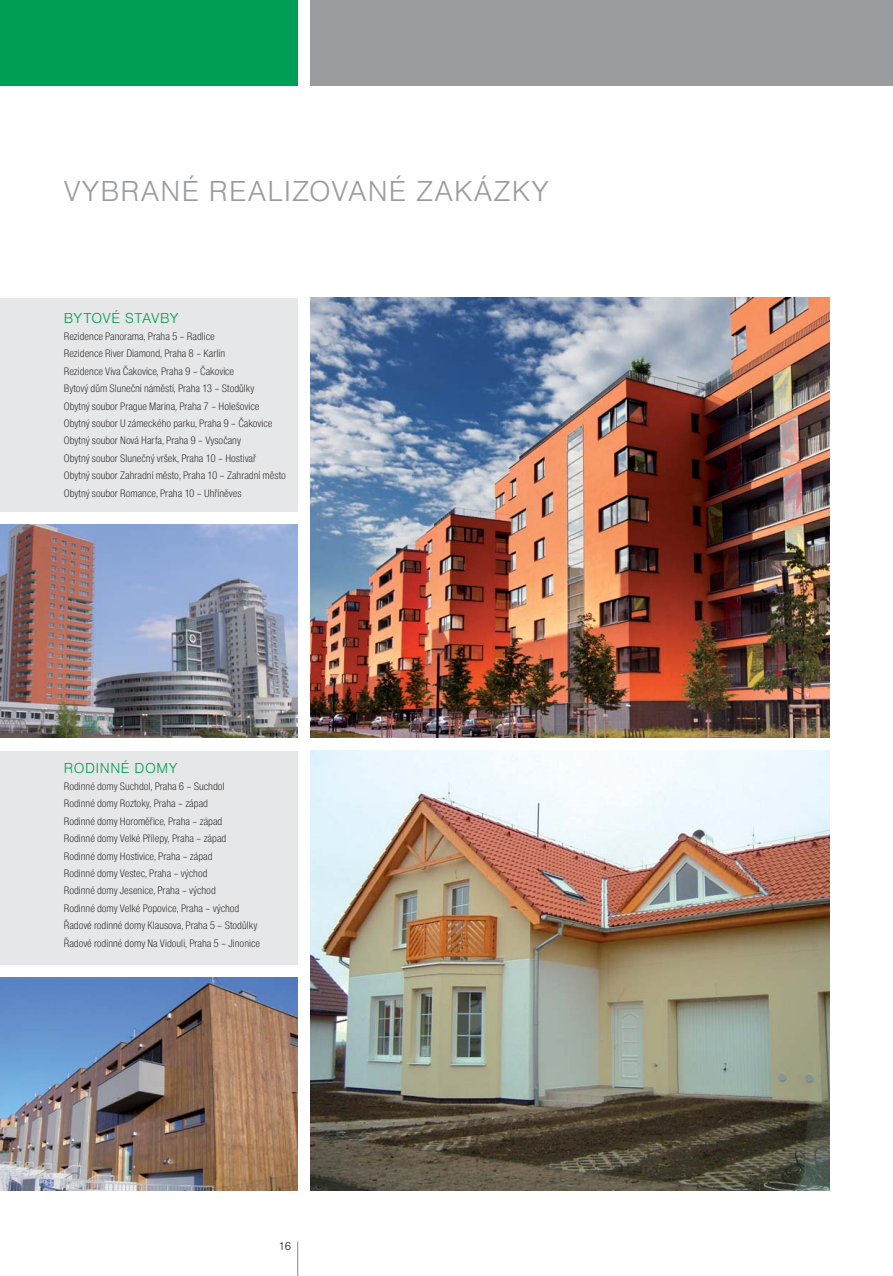
<style>
.page{position:relative;width:893px;height:1276px;background:#fff}
.page>*{position:absolute;margin:0;border:0;box-sizing:border-box;transform-origin:0 0}
.t1{font:30px "Nimbus San DCE Ligh";letter-spacing:.04em;color:#999b9e}
.t2{font:15px "Nimbus San DCE Ligh";letter-spacing:.02em;color:#009d57}
.t3{font:15px "Nimbus San DCE Ligh";letter-spacing:.04em;color:#009d57}
.t4{font:12px "Nimbus San DCE Ligh";color:#231f20}
.t5{font:11.25px/17.4px "Nimbus San DCE Ligh Cond";color:#231f20}
</style>
<div class="page">
<div style="left:0;top:0;width:298px;height:85px;background:#009d57"></div>
<div style="left:310px;top:0;width:583px;height:85px;background:#999b9e"></div>
<hr style="left:297px;top:1241px;width:1px;height:35px;background:#999b9e">
<img style="left:0;top:524px;width:298px;height:214px">
<div style="left:0;top:750px;width:298px;height:214px;background:#e6e7e8"></div>
<img style="left:0;top:977px;width:298px;height:214px">
<img style="left:310px;top:298px;width:519px;height:440px">
<div style="left:0;top:298px;width:298px;height:213px;background:#e6e7e8"></div>
<img style="left:310px;top:750px;width:519px;height:441px">
<h1 class="t1" style="left:64px;top:180px;width:487px">VYBRANÉ REALIZOVANÉ ZAKÁZKY</h1>
<h2 class="t2" style="left:64px;top:312px;width:116px">BYTOVÉ STAVBY</h2>
<p class="t5" style="left:64px;top:328px;width:224px">Rezidence Panorama, Praha 5 – Radlice<br>Rezidence River Diamond, Praha 8 – Karlín<br>Rezidence Viva Čakovice, Praha 9 – Čakovice<br>Bytový dům Sluneční náměstí, Praha 13 – Stodůlky<br>Obytný soubor Prague Marina, Praha 7 – Holešovice Obytný soubor U zámeckého parku, Praha 9 – Čakovice Obytný soubor Nová Harfa, Praha 9 – Vysočany<br>Obytný soubor Slunečný vršek, Praha 10 – Hostivař<br>Obytný soubor Zahradní město, Praha 10 – Zahradní město Obytný soubor Romance, Praha 10 – Uhříněves</p>
<h2 class="t3" style="left:64px;top:761px;width:115px">RODINNÉ DOMY</h2>
<p class="t5" style="left:64px;top:778px;width:198px">Rodinné domy Suchdol, Praha 6 – Suchdol<br>Rodinné domy Roztoky, Praha – západ<br>Rodinné domy Horoměřice, Praha – západ<br>Rodinné domy Velké Přílepy, Praha – západ Rodinné domy Hostivice, Praha – západ<br>Rodinné domy Vestec, Praha – východ<br>Rodinné domy Jesenice, Praha – východ<br>Rodinné domy Velké Popovice, Praha – východ Řadové rodinné domy Klausova, Praha 5 – Stodůlky Řadové rodinné domy Na Vidouli, Praha 5 – Jinonice</p>
<p class="t4" style="left:278px;top:1241px;width:14px">16</p>
</div>
